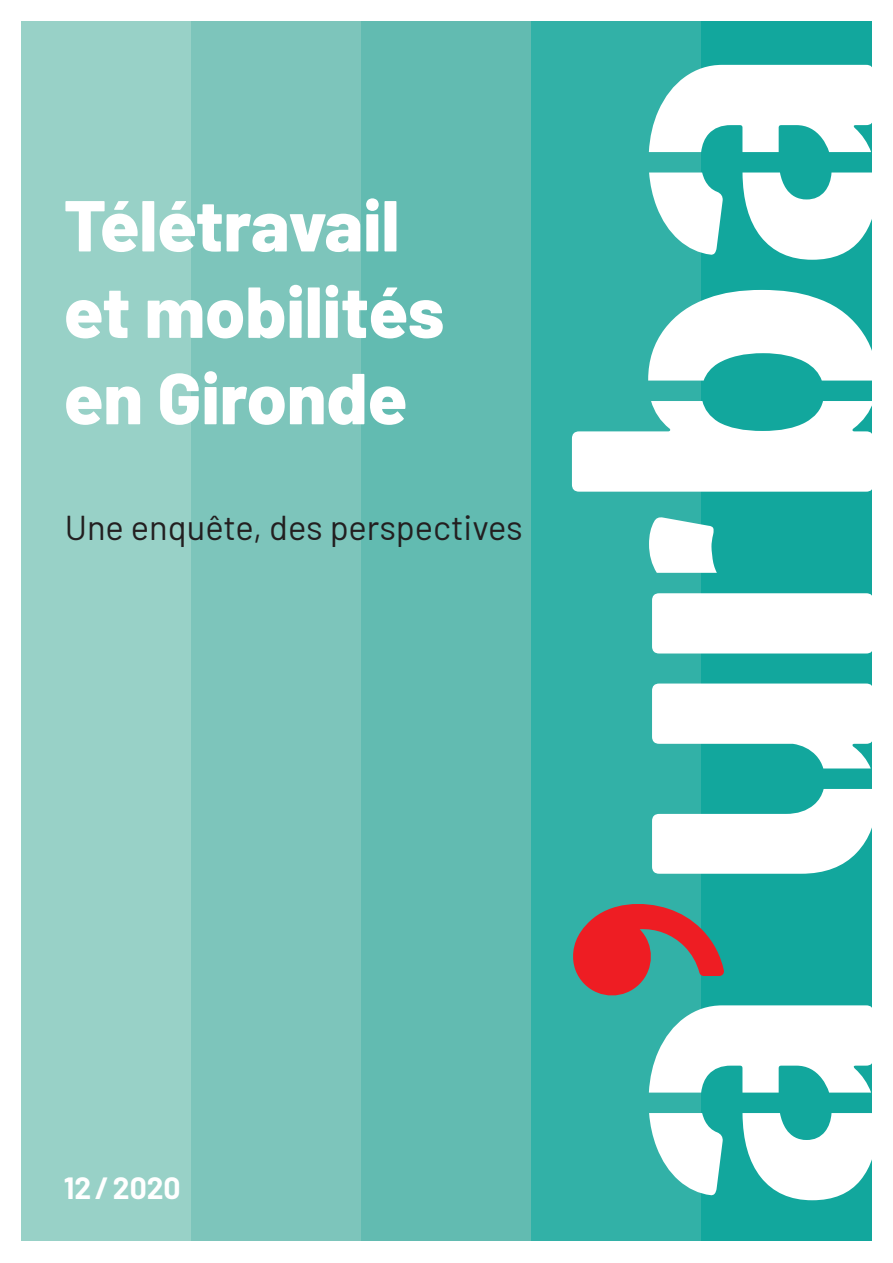
<style>
.page{position:relative;width:893px;height:1263px;background:#fff}
.page>*{position:absolute;margin:0;border:0;box-sizing:border-box;transform-origin:0 0}
.t1{font:800 72px/86.4px "Barlow";color:#fff}
.t2{font:34.5px "Barlow";color:#231f20}
.t3{font:700 30px "Barlow";color:#fff}
</style>
<div class="page">
<div style="left:21px;top:21px;width:170px;height:1219px;background:#98d1c7"></div>
<div style="left:191px;top:21px;width:170px;height:1219px;background:#7dc5bb"></div>
<div style="left:361px;top:21px;width:170px;height:1219px;background:#62bbb1"></div>
<div style="left:531px;top:21px;width:171px;height:1219px;background:#32b1a7"></div>
<div style="left:702px;top:21px;width:170px;height:1219px;background:#12a79d"></div>
<svg style="left:649px;top:1113px;width:74px;height:82px"></svg>
<svg style="left:649px;top:1005px;width:223px;height:87px"></svg>
<svg style="left:742px;top:1113px;width:130px;height:87px"></svg>
<svg style="left:652px;top:683px;width:220px;height:85px"></svg>
<svg style="left:652px;top:789px;width:220px;height:85px"></svg>
<svg style="left:649px;top:517px;width:68px;height:56px;background:#daf1ef"></svg>
<div style="left:652px;top:593px;width:221px;height:60px;background:#fff;border-radius:7px"></div>
<svg style="left:648px;top:290px;width:224px;height:91px"></svg>
<svg style="left:572px;top:401px;width:300px;height:91px"></svg>
<svg style="left:649px;top:173px;width:74px;height:82px"></svg>
<svg style="left:649px;top:65px;width:223px;height:87px"></svg>
<svg style="left:742px;top:173px;width:130px;height:87px"></svg>
<svg style="left:573px;top:900px;width:151px;height:99px"></svg>
<p class="t1" style="left:64px;top:177px;width:382px">Télétravail et mobilités en Gironde</p>
<p class="t2" style="left:65px;top:502px;width:460px">Une enquête, des perspectives</p>
<p class="t3" style="left:64px;top:1166px;width:118px">12/2020</p>
</div>
